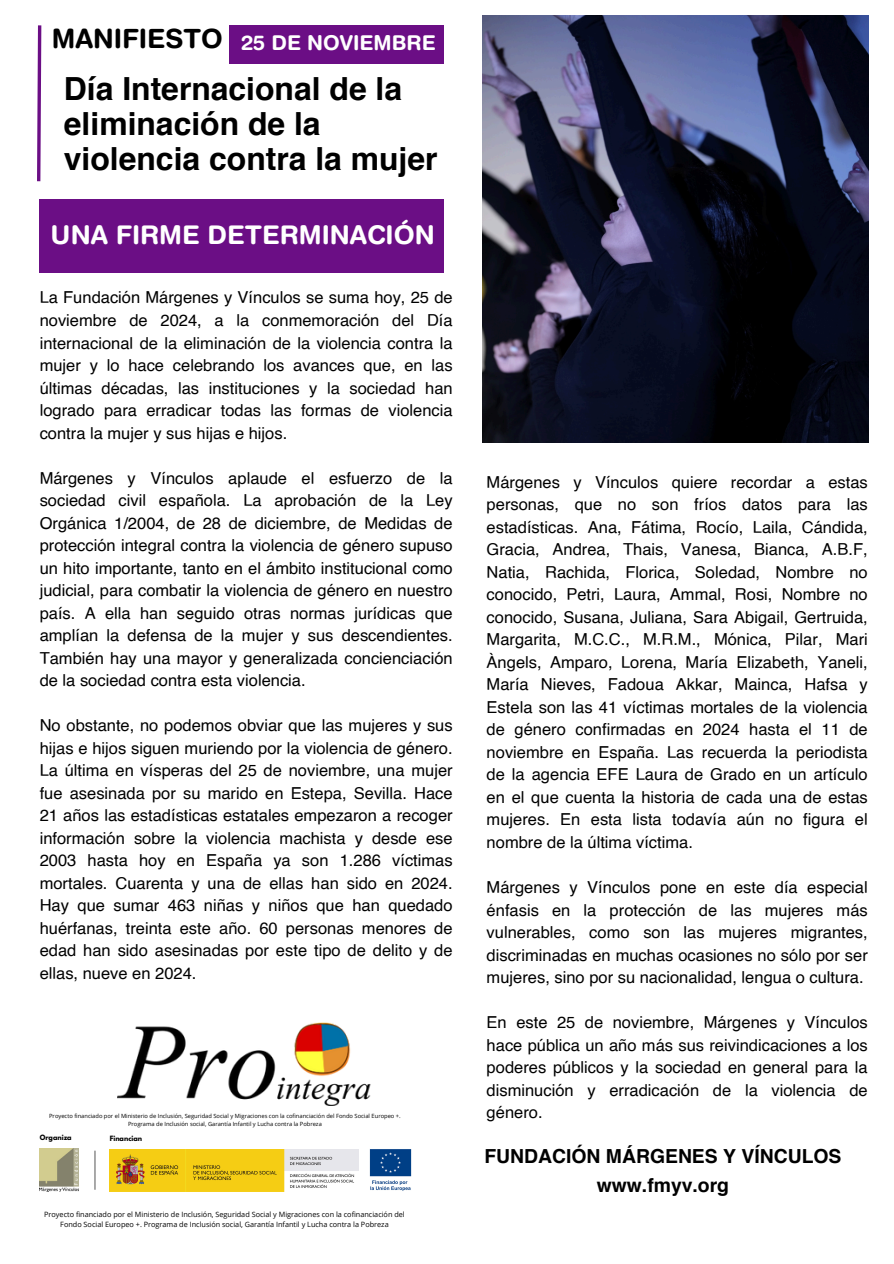
<style>
.page{position:relative;width:894px;height:1264px;background:#fff}
.page>*{position:absolute;margin:0;border:0;box-sizing:border-box;transform-origin:0 0}
.t1{font:700 31.8px/35px "Helvetica";color:#000}
.t2{font:700 26.55px "Helvetica Rounded";color:#000}
.t3{font:700 25.8px "Helvetica Rounded";color:#fff}
.t4{font:700 20.4px "Helvetica Rounded";color:#fff}
.t5{font:700 19.35px "Helvetica";color:#000}
.t6{font:16.5px/22.5px "Helvetica";color:#000;text-align:justify}
.t7{font:7.35px/10.1px "Open Sans";color:#000;text-align:center}
.t8{font:700 6.45px "League Spartan";color:#000}
.t9{font:5.7px/7.9px "Open Sans";color:#000;text-align:center}
</style>
<div class="page">
<svg style="left:37px;top:25px;width:5px;height:157px"></svg>
<div style="left:229px;top:25px;width:214px;height:39px;background:#6b0e85"></div>
<div style="left:39px;top:199px;width:404px;height:73px;background:#6b0e85"></div>
<img style="left:40px;top:1148px;width:38px;height:43px">
<img style="left:110px;top:1149px;width:248px;height:42px">
<hr style="left:95px;top:1150px;width:1px;height:39px;background:#545454">
<img style="left:369px;top:1149px;width:42px;height:42px">
<img style="left:117px;top:1022px;width:254px;height:83px">
<img style="left:483px;top:15px;width:384px;height:428px">
<h6 class="t2" style="left:52px;top:23px;width:172px">MANIFIESTO</h6>
<p class="t4" style="left:241px;top:30px;width:196px">25 DE NOVIEMBRE</p>
<p class="t1" style="left:64px;top:74px;width:375px">Día Internacional de la eliminación de la violencia contra la mujer</p>
<p class="t3" style="left:51px;top:219px;width:385px">UNA FIRME DETERMINACIÓN</p>
<h5 class="t6" style="left:40px;top:288px;width:414px">La Fundación Márgenes y Vínculos se suma hoy, 25 de noviembre de 2024, a la conmemoración del Día internacional de la eliminación de la violencia contra la mujer y lo hace celebrando los avances que, en las últimas décadas, las instituciones y la sociedad han logrado para erradicar todas las formas de violencia contra la mujer y sus hijas e hijos.</h5>
<h5 class="t6" style="left:40px;top:468px;width:414px">Márgenes y Vínculos aplaude el esfuerzo de la sociedad civil española. La aprobación de la Ley Orgánica 1/2004, de 28 de diciembre, de Medidas de protección integral contra la violencia de género supuso un hito importante, tanto en el ámbito institucional como judicial, para combatir la violencia de género en nuestro país. A ella han seguido otras normas jurídicas que amplían la defensa de la mujer y sus descendientes.<br>También hay una mayor y generalizada concienciación de la sociedad contra esta violencia.</h5>
<h5 class="t6" style="left:40px;top:715px;width:414px">No obstante, no podemos obviar que las mujeres y sus hijas e hijos siguen muriendo por la violencia de género.<br>La última en vísperas del 25 de noviembre, una mujer fue asesinada por su marido en Estepa, Sevilla. Hace 21 años las estadísticas estatales empezaron a recoger información sobre la violencia machista y desde ese 2003 hasta hoy en España ya son 1.286 víctimas mortales. Cuarenta y una de ellas han sido en 2024.<br>Hay que sumar 463 niñas y niños que han quedado huérfanas, treinta este año. 60 personas menores de edad han sido asesinadas por este tipo de delito y de ellas, nueve en 2024.</h5>
<h5 class="t9" style="left:49px;top:1111px;width:353px">Proyecto financiado por el Ministerio de Inclusión, Seguridad Social y Migraciones con la cofinanciación del Fondo Social Europeo +.<br>Programa de Inclusión social, Garantía Infantil y Lucha contra la Pobreza</h5>
<h2 class="t8" style="left:40px;top:1134px;width:34px">Organiza</h2>
<h3 class="t8" style="left:110px;top:1134px;width:34px">Financian</h3>
<h5 class="t7" style="left:44px;top:1209px;width:362px">Proyecto financiado por el Ministerio de Inclusión, Seguridad Social y Migraciones con la cofinanciación del<br>Fondo Social Europeo +. Programa de Inclusión social, Garantía Infantil y Lucha contra la Pobreza</h5>
<p class="t6" style="left:486px;top:472px;width:382px">Márgenes y Vínculos quiere recordar a estas personas, que no son fríos datos para las estadísticas. Ana, Fátima, Rocío, Laila, Cándida, Gracia, Andrea, Thais, Vanesa, Bianca, A.B.F, Natia, Rachida, Florica, Soledad, Nombre no conocido, Petri, Laura, Ammal, Rosi, Nombre no conocido, Susana, Juliana, Sara Abigail, Gertruida, Margarita, M.C.C., M.R.M., Mónica, Pilar, Mari Àngels, Amparo, Lorena, María Elizabeth, Yaneli, María Nieves, Fadoua Akkar, Mainca, Hafsa y Estela son las 41 víctimas mortales de la violencia de género confirmadas en 2024 hasta el 11 de noviembre en España. Las recuerda la periodista de la agencia EFE Laura de Grado en un artículo en el que cuenta la historia de cada una de estas mujeres. En esta lista todavía aún no figura el nombre de la última víctima.</p>
<p class="t6" style="left:486px;top:877px;width:382px">Márgenes y Vínculos pone en este día especial énfasis en la protección de las mujeres más vulnerables, como son las mujeres migrantes, discriminadas en muchas ocasiones no sólo por ser mujeres, sino por su nacionalidad, lengua o cultura.</p>
<p class="t6" style="left:486px;top:1012px;width:382px">En este 25 de noviembre, Márgenes y Vínculos hace pública un año más sus reivindicaciones a los poderes públicos y la sociedad en general para la disminución y erradicación de la violencia de género.</p>
<p class="t5" style="left:484px;top:1147px;width:358px">FUNDACIÓN MÁRGENES Y VÍNCULOS</p>
<h5 class="t5" style="left:596px;top:1177px;width:134px">www.fmyv.org</h5>
</div>
